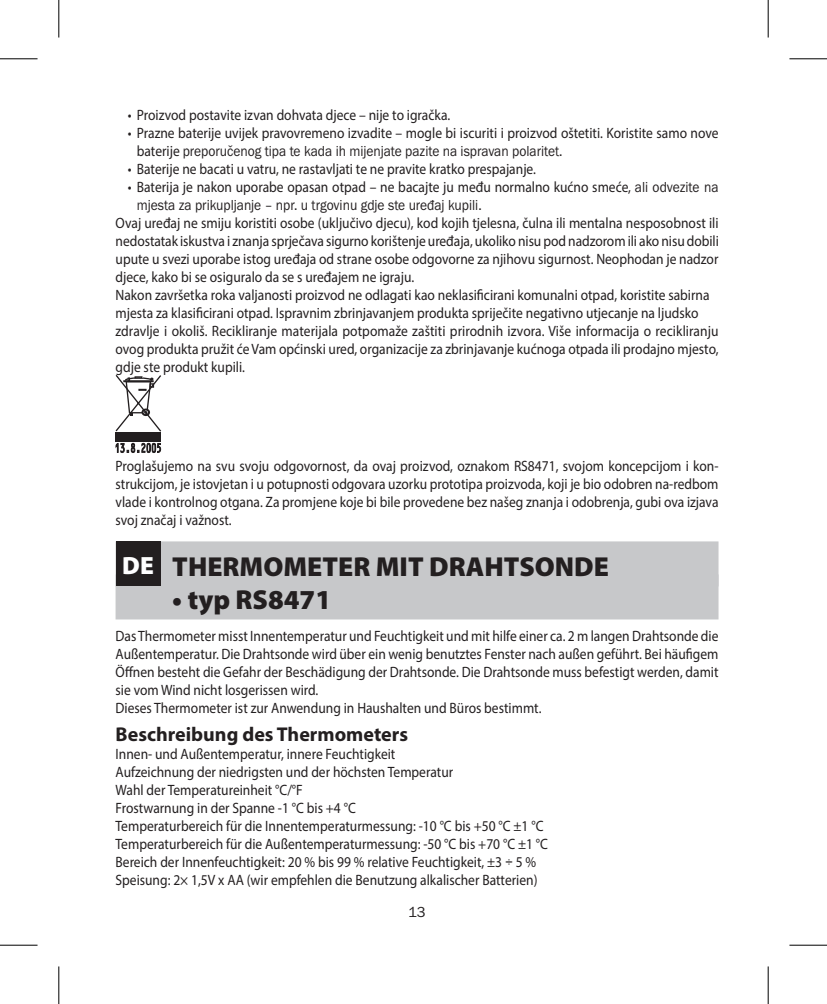
<style>
.page{position:relative;width:827px;height:1004px;background:#fff}
.page>*{position:absolute;margin:0;border:0;box-sizing:border-box;transform-origin:0 0}
.t1{font:900 27.5px "Myriad Pro";color:#231f20}
.t2{font:900 25px "Myriad Pro";color:#fff}
.t3{font:700 20px "Myriad Pro";color:#231f20}
.t4{font:15px/18px "Myriad Pro";color:#231f20;scale:.9 1}
.t5{font:15px "Franklin Got Itc TEE";color:#231f20;scale:.9 1}
.t6{font:15px "Franklin Got Itc TEE";color:#231f20}
.s1{font-family:"Myriad Pro"}
.s2{font-family:"Franklin Got Itc TEE"}
.s3{font-family:"Franklin Gothic"}
</style>
<div class="page">
<div style="left:115px;top:541px;width:603px;height:45px;background:#c7c8ca"></div>
<div style="left:115px;top:574px;width:603px;height:45px;background:#c7c8ca"></div>
<div style="left:115px;top:541px;width:45px;height:45px;background:#231f20"></div>
<svg style="left:115px;top:375px;width:46px;height:58px"></svg>
<div style="left:116px;top:432px;width:45px;height:9px;background:#231f20"></div>
<svg style="left:115px;top:441px;width:46px;height:12px"></svg>
<hr style="left:0;top:58px;width:38px;height:1px;background:#000">
<hr style="left:789px;top:58px;width:37px;height:1px;background:#000">
<hr style="left:0;top:944px;width:38px;height:1px;background:#000">
<hr style="left:789px;top:944px;width:37px;height:1px;background:#000">
<hr style="left:58px;top:0;width:1px;height:38px;background:#000">
<hr style="left:58px;top:966px;width:1px;height:37px;background:#000">
<hr style="left:767px;top:0;width:1px;height:38px;background:#000">
<hr style="left:767px;top:966px;width:1px;height:37px;background:#000">
<p class="t4" style="left:128px;top:105px;width:360px">• Proizvod postavite izvan dohvata djece – nije to igračka.</p>
<p class="t4" style="left:128px;top:123px;width:657px">• Prazne baterije uvijek pravovremeno izvadite – mogle bi iscuriti i proizvod oštetiti. Koristite samo nove</p>
<p class="t5" style="left:137px;top:142px;width:474px"><span class="s1">baterije</span> preporučenog tipa te kada ih mijenjate pazite na ispravan polaritet.</p>
<p class="t4" style="left:128px;top:159px;width:455px">• Baterije ne bacati u vatru, ne rastavljati te ne pravite kratko prespajanje.</p>
<p class="t4" style="left:128px;top:177px;width:657px">• Baterija je nakon uporabe opasan otpad – ne bacajte ju među normalno kućno smeće, <span class="s2">ali odvezite na</span></p>
<p class="t5" style="left:137px;top:196px;width:384px">mjesta za prikupljanje – npr. u trgovinu gdje ste uređaj kupili.</p>
<p class="t4" style="left:115px;top:213px;width:671px">Ovaj uređaj ne smiju koristiti osobe (uključivo djecu), kod kojih tjelesna, čulna ili mentalna nesposobnost ili nedostatak iskustva i znanja sprječava sigurno korištenje uređaja, ukoliko nisu pod nadzorom ili ako nisu dobili upute u svezi uporabe istog uređaja od strane osobe odgovorne za njihovu sigurnost. Neophodan je nadzor djece, kako bi se osiguralo da se s uređajem ne igraju.<br>Nakon završetka roka valjanosti proizvod ne odlagati kao neklasificirani komunalni otpad, koristite sabirna mjesta za klasificirani otpad. Ispravnim zbrinjavanjem produkta spriječite negativno utjecanje na ljudsko zdravlje i okoliš. Recikliranje materijala potpomaže zaštiti prirodnih izvora. Više informacija o recikliranju ovog produkta pružit će Vam općinski ured, organizacije za zbrinjavanje kućnoga otpada ili prodajno mjesto, gdje ste produkt kupili.</p>
<p class="t4" style="left:115px;top:456px;width:671px;text-align:justify">Proglašujemo na svu svoju odgovornost, da ovaj proizvod, oznakom RS8471, svojom koncepcijom i kon&shy;strukcijom, je istovjetan i u potupnosti odgovara uzorku prototipa proizvoda, koji je bio odobren na-redbom vlade i kontrolnog otgana. Za promjene koje bi bile provedene bez našeg znanja i odobrenja, gubi ova izjava svoj značaj i važnost.</p>
<h1 class="t1" style="left:172px;top:548px;width:438px">THERMOMETER MIT DRAHTSONDE</h1>
<h1 class="t1" style="left:172px;top:581px;width:160px">• typ RS8471</h1>
<p class="t4" style="left:115px;top:626px;width:671px">Das Thermometer misst Innentemperatur und Feuchtigkeit und mit hilfe einer ca. 2 m langen Drahtsonde die Außentemperatur. Die Drahtsonde wird über ein wenig benutztes Fenster nach außen geführt. Bei häufigem Öffnen besteht die Gefahr der Beschädigung der Drahtsonde. Die Drahtsonde muss befestigt werden, damit sie vom Wind nicht losgerissen wird.<br>Dieses Thermometer ist zur Anwendung in Haushalten und Büros bestimmt.</p>
<h3 class="t3" style="left:115px;top:720px;width:294px">Beschreibung des Thermometers</h3>
<p class="t4" style="left:115px;top:744px;width:482px">Innen- und Außentemperatur, innere Feuchtigkeit<br>Aufzeichnung der niedrigsten und der höchsten Temperatur<br>Wahl der Temperatureinheit °C/°F<br>Frostwarnung in der Spanne -1 °C bis +4 °C<br>Temperaturbereich für die Innentemperaturmessung: -10 °C bis +50 °C ±1 °C Temperaturbereich für die Außentemperaturmessung: -50 °C bis +70 °C ±1 °C Bereich der Innenfeuchtigkeit: 20 % bis 99 % relative Feuchtigkeit, ±3 <span class="s3">÷</span> 5 % Speisung: 2× 1,5V x AA (wir empfehlen die Benutzung alkalischer Batterien)</p>
<h2 class="t2" style="left:122px;top:549px;width:33px">DE</h2>
<p class="t6" style="left:408px;top:903px;width:19px">13</p>
</div>
